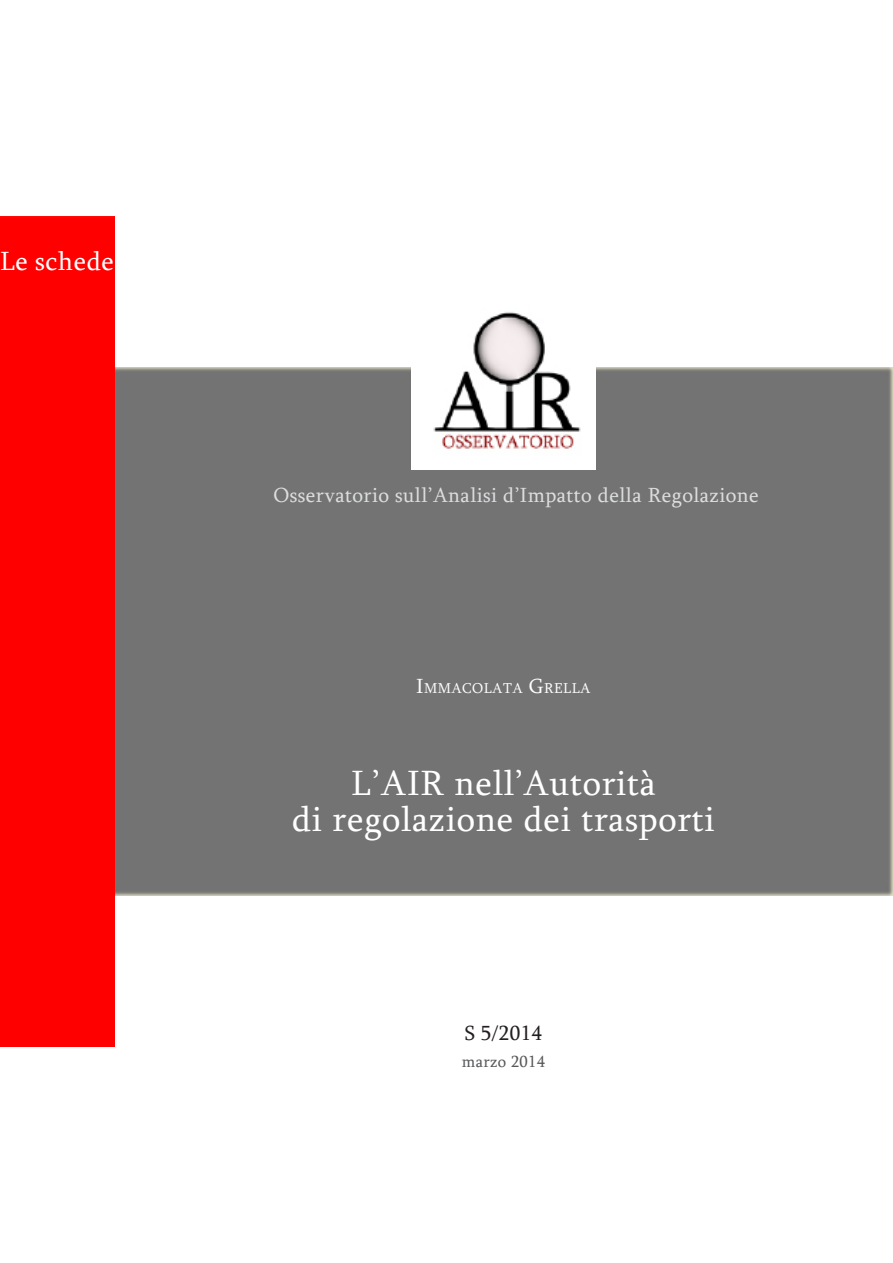
<style>
.page{position:relative;width:893px;height:1263px;background:#fff}
.page>*{position:absolute;margin:0;border:0;box-sizing:border-box;transform-origin:0 0}
.Titolo_prima{font:36px "Sylfaen";letter-spacing:.02em;color:#fff}
.t1{font:27px "Sylfaen";letter-spacing:.02em;color:#fff}
.t2{font:21px "Sylfaen";letter-spacing:.02em;color:#dcdddf}
.t3{font:21px "Sylfaen";color:#231f20}
.t4{font:16.5px "Sylfaen";letter-spacing:.02em;color:#57585a}
.Autore{font:14.7px "Sylfaen";letter-spacing:.03em;color:#fff}
.s1{font-size:21px}
</style>
<div class="page">
<div style="left:114px;top:368px;width:779px;height:527px;background:#737373"></div>
<div style="left:0;top:216px;width:114px;height:831px;background:#fe0000"></div>
<img style="left:411px;top:312px;width:185px;height:158px">
<p class="t1" style="left:0;top:243px;width:116px">Le schede</p>
<p class="t2" style="left:274px;top:481px;width:487px">Osservatorio sull’Analisi d’Impatto della Regolazione</p>
<p class="Autore" style="left:416px;top:678px;width:176px"><span class="s1">I</span>MMACOLATA <span class="s1">G</span>RELLA</p>
<p class="Titolo_prima" style="left:351px;top:759px;width:306px">L’AIR nell’Autorità</p>
<p class="Titolo_prima" style="left:292px;top:795px;width:424px">di regolazione dei trasporti</p>
<p class="t3" style="left:465px;top:1018px;width:79px">S 5/2014</p>
<p class="t4" style="left:462px;top:1050px;width:85px">marzo 2014</p>
</div>
